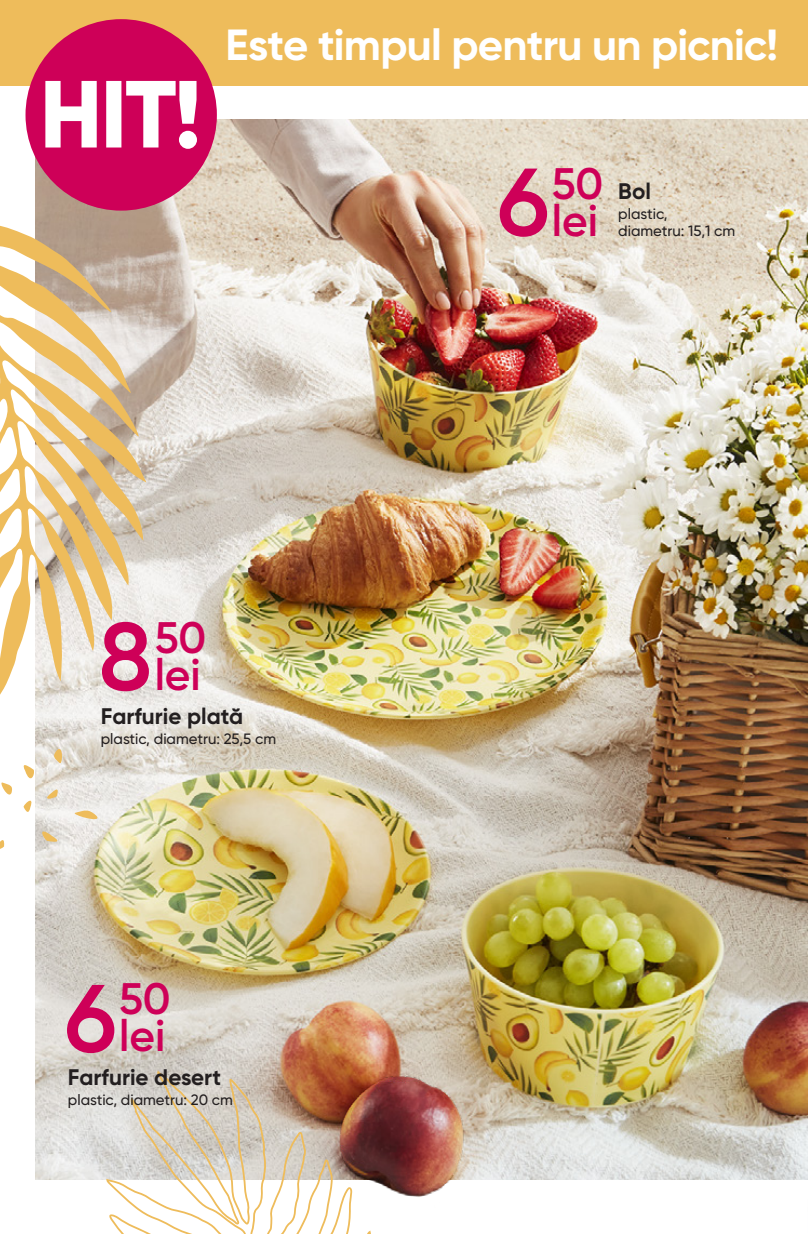
<style>
.page{position:relative;width:808px;height:1234px;background:#fff}
.page>*{position:absolute;margin:0;border:0;box-sizing:border-box;transform-origin:0 0}
.t1{font:600 44.1px/36.8px "Gilroy";color:#ce0058;text-align:right}
.t2{font:700 43.5px "Gilroy";letter-spacing:-.02em;color:#fff}
.t3{font:700 22.5px "Gilroy";color:#231f20}
.t4{font:500 15px/16.8px "Gilroy";color:#231f20}
.s1{font-size:95.7px}
</style>
<div class="page">
<img style="left:35px;top:119px;width:773px;height:1060px">
<img style="left:314px;top:1059px;width:169px;height:138px">
<img style="left:807px;top:825px;width:1px;height:355px">
<div style="left:0;top:0;width:808px;height:85px;background:#eebc5b"></div>
<svg style="left:0;top:330px;width:146px;height:368px"></svg>
<svg style="left:0;top:224px;width:139px;height:212px;background:#dec59d"></svg>
<svg style="left:70px;top:808px;width:34px;height:16px"></svg>
<svg style="left:38px;top:824px;width:23px;height:18px"></svg>
<svg style="left:23px;top:765px;width:11px;height:14px"></svg>
<svg style="left:24px;top:800px;width:8px;height:12px"></svg>
<svg style="left:1px;top:782px;width:11px;height:13px"></svg>
<svg style="left:41px;top:787px;width:18px;height:14px"></svg>
<svg style="left:0;top:840px;width:5px;height:9px"></svg>
<svg style="left:52px;top:743px;width:12px;height:22px"></svg>
<svg style="left:106px;top:1070px;width:265px;height:163px"></svg>
<div style="left:26px;top:19px;width:191px;height:191px;background:#ce0058;border-radius:50%"></div>
<svg style="left:45px;top:81px;width:152px;height:68px"></svg>
<h2 class="t2" style="left:225px;top:17px;width:554px">Este timpul pentru un picnic!</h2>
<h1 class="t1" style="left:99px;top:619px;width:109px"><span class="s1">8</span>50 lei</h1>
<h3 class="t3" style="left:101px;top:702px;width:144px">Farfurie plată</h3>
<p class="t4" style="left:101px;top:730px;width:177px">plastic, diametru: 25,5 cm</p>
<h1 class="t1" style="left:65px;top:980px;width:107px"><span class="s1">6</span>50 lei</h1>
<h3 class="t3" style="left:68px;top:1063px;width:155px">Farfurie desert</h3>
<p class="t4" style="left:68px;top:1090px;width:166px">plastic, diametru: 20 cm</p>
<h1 class="t1" style="left:497px;top:165px;width:107px"><span class="s1">6</span>50 lei</h1>
<h3 class="t3" style="left:618px;top:177px;width:34px">Bol</h3>
<p class="t4" style="left:618px;top:205px;width:118px">plastic, diametru: 15,1 cm</p>
</div>
